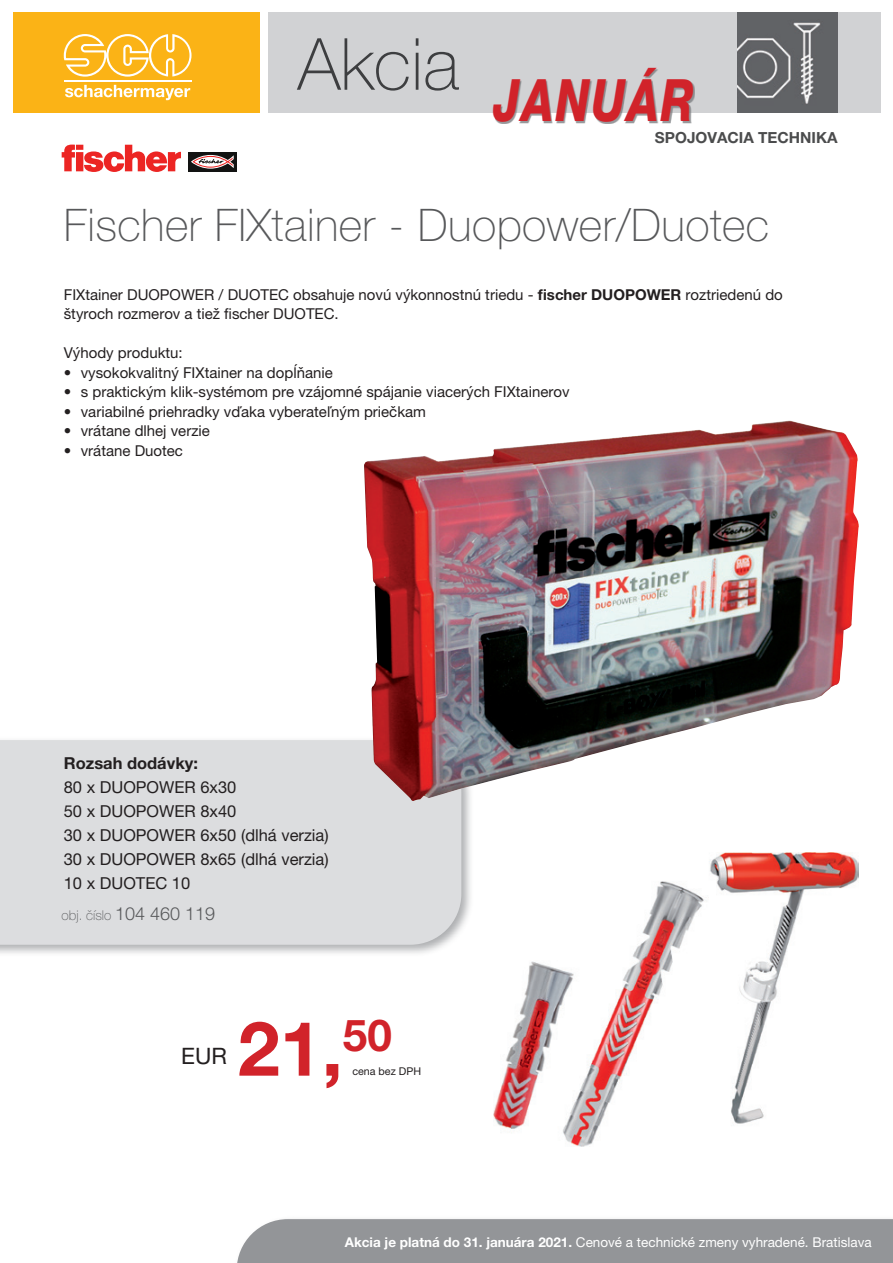
<style>
.page{position:relative;width:893px;height:1263px;background:#fff}
.page>*{position:absolute;margin:0;border:0;box-sizing:border-box;transform-origin:0 0}
.t1{font:700 75.6px "Helvetica Neue LT Pro";color:#d1232a}
.t2{font:100 72px "Helvetica Neue LT Pro";color:#4b4c4d}
.t3{font:italic 800 58.5px "Helvetica Neue LT Pro";letter-spacing:.05em;color:#d1232a;scale:.77 1}
.Fließtext{font:100 45px "Helvetica Neue LT Pro";letter-spacing:.01em;color:#57585a}
.t4{font:700 44.1px "Helvetica Neue LT Pro";color:#d1232a}
.t5{font:22.65px "Helvetica Neue LT Pro";color:#231f20}
.t6{font:16.5px "Helvetica Neue LT Pro";color:#231f20}
.t7{font:700 16.5px "Helvetica Neue LT Pro";color:#231f20}
.t8{font:700 15.3px "Helvetica Neue LT Pro";color:#4b4c4d}
.t9{font:15px/19.5px "Helvetica Neue LT Pro";color:#231f20}
.Preis{font:13.5px "Helvetica Neue LT Pro";color:#fff}
.Fließtext-2{font:100 13.5px "Helvetica Neue LT Pro";color:#57585a}
.t10{font:10.65px "Helvetica Neue LT Pro";color:#231f20}
.s1{font-weight:700}
.s2{font-weight:300;font-size:18px}
</style>
<div class="page">
<div style="left:0;top:736px;width:474px;height:221px;background:#939598;opacity:.75"></div>
<div style="left:0;top:740px;width:461px;height:205px;background:#dcdddf"></div>
<div style="left:188px;top:152px;width:49px;height:19px;background:#121312"></div>
<svg style="left:191px;top:155px;width:43px;height:14px"></svg>
<svg style="left:62px;top:145px;width:119px;height:27px"></svg>
<div style="left:233px;top:1215px;width:660px;height:48px;background:#fafafa"></div>
<div style="left:237px;top:1219px;width:656px;height:44px;background:#939598"></div>
<div style="left:13px;top:13px;width:246px;height:100px;background:#fbb316"></div>
<div style="left:268px;top:13px;width:612px;height:100px;background:#d1d2d4"></div>
<svg style="left:64px;top:34px;width:128px;height:43px"></svg>
<svg style="left:65px;top:85px;width:125px;height:15px"></svg>
<hr style="left:64px;top:81px;width:128px;height:1px;background:#fff">
<img style="left:737px;top:13px;width:100px;height:100px">
<div style="left:495px;top:69px;width:200px;height:54px;background:#76787b;opacity:.75"></div>
<img style="left:364px;top:420px;width:495px;height:382px">
<img style="left:493px;top:852px;width:366px;height:294px">
<h2 class="t2" style="left:298px;top:23px;width:163px">Akcia</h2>
<p class="t3" style="left:493px;top:65px;width:262px">JANUÁR</p>
<p class="t8" style="left:655px;top:128px;width:184px">SPOJOVACIA TECHNIKA</p>
<p class="Fließtext" style="left:64px;top:199px;width:707px">Fischer FIXtainer - Duopower/Duotec</p>
<p class="t9" style="left:64px;top:285px;width:721px">FIXtainer DUOPOWER / DUOTEC obsahuje novú výkonnostnú triedu - <span class="s1">fischer DUOPOWER</span> roztriedenú do štyroch rozmerov a tiež fischer DUOTEC.</p>
<p class="t9" style="left:64px;top:343px;width:120px">Výhody produktu:</p>
<p class="t9" style="left:64px;top:363px;width:270px">• vysokokvalitný FIXtainer na dopĺňanie</p>
<p class="t9" style="left:64px;top:382px;width:507px">• s praktickým klik-systémom pre vzájomné spájanie viacerých FIXtainerov</p>
<p class="t9" style="left:64px;top:402px;width:364px">• variabilné priehradky vďaka vyberateľným priečkam</p>
<p class="t9" style="left:64px;top:421px;width:148px">• vrátane dlhej verzie</p>
<p class="t9" style="left:64px;top:441px;width:121px">• vrátane Duotec</p>
<p class="t7" style="left:64px;top:752px;width:136px">Rozsah dodávky:</p>
<p class="t6" style="left:64px;top:777px;width:174px">80 x DUOPOWER 6x30</p>
<p class="t6" style="left:64px;top:801px;width:174px">50 x DUOPOWER 8x40</p>
<p class="t6" style="left:64px;top:825px;width:266px">30 x DUOPOWER 6x50 (dlhá verzia)</p>
<p class="t6" style="left:64px;top:849px;width:266px">30 x DUOPOWER 8x65 (dlhá verzia)</p>
<p class="t6" style="left:64px;top:873px;width:128px">10 x DUOTEC 10</p>
<p class="Fließtext-2" style="left:62px;top:908px;width:155px">obj. číslo <span class="s2">104 460 119</span></p>
<p class="t5" style="left:181px;top:1042px;width:47px">EUR</p>
<p class="t4" style="left:343px;top:1007px;width:50px">50</p>
<p class="t1" style="left:238px;top:1002px;width:107px">21,</p>
<p class="t10" style="left:352px;top:1065px;width:70px">cena bez DPH</p>
<p class="Preis" style="left:345px;top:1234px;width:528px"><span class="s1">Akcia je platná do 31. januára 2021.</span> Cenové a technické zmeny vyhradené. Bratislava</p>
</div>
